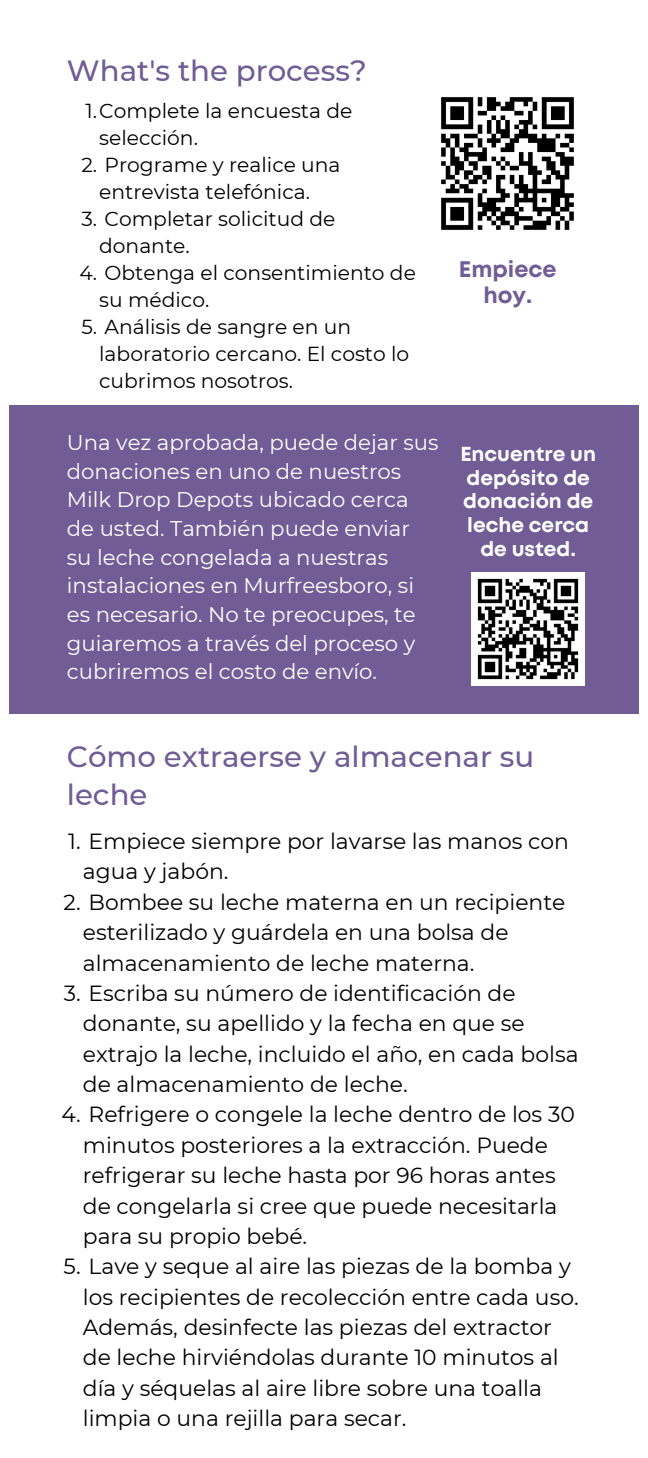
<style>
.page{position:relative;width:648px;height:1458px;background:#fff}
.page>*{position:absolute;margin:0;border:0;box-sizing:border-box;transform-origin:0 0}
.t1{font:500 29.25px/38.7px "Montserrat";color:#715c96}
.t2{font:700 22.5px/25.4px "Mont";color:#715c96;text-align:center}
.t3{font:21.82px/30.4px "Montserrat";color:#000}
.t4{font:21.15px/28.8px "Montserrat";color:#fff}
.t5{font:20.25px/27px "Montserrat";color:#000}
.t6{font:700 20.25px/23.6px "Mont";color:#fff;text-align:center}
</style>
<div class="page">
<img style="left:441px;top:97px;width:133px;height:133px">
<div style="left:9px;top:405px;width:629px;height:309px;background:#715c96"></div>
<img style="left:472px;top:572px;width:113px;height:113px">
<h2 class="t1" style="left:67px;top:51px;width:302px">What's the process?</h2>
<p class="t5" style="left:99px;top:98px;width:255px;text-indent:-14px">1.Complete la encuesta de selección.</p>
<p class="t5" style="left:99px;top:152px;width:243px;text-indent:-18px">2. Programe y realice una entrevista telefónica.</p>
<p class="t5" style="left:99px;top:206px;width:238px;text-indent:-18px">3. Completar solicitud de donante.</p>
<p class="t5" style="left:99px;top:260px;width:318px;text-indent:-20px">4. Obtenga el consentimiento de su médico.</p>
<p class="t5" style="left:99px;top:314px;width:312px;text-indent:-18px">5. Análisis de sangre en un laboratorio cercano. El costo lo cubrimos nosotros.</p>
<h2 class="t4" style="left:67px;top:428px;width:373px">Una vez aprobada, puede dejar sus donaciones en uno de nuestros<br>Milk Drop Depots ubicado cerca de usted. También puede enviar su leche congelada a nuestras instalaciones en Murfreesboro, si es necesario. No te preocupes, te guiaremos a través del proceso y cubriremos el costo de envío.</h2>
<h1 class="t2" style="left:459px;top:258px;width:99px">Empiece hoy.</h1>
<p class="t6" style="left:460px;top:444px;width:137px">Encuentre un depósito de donación de leche cerca de usted.</p>
<h3 class="t1" style="left:67px;top:737px;width:469px">Cómo extraerse y almacenar su leche</h3>
<p class="t3" style="left:83px;top:826px;width:488px;text-indent:-15px">1. Empiece siempre por lavarse las manos con agua y jabón.</p>
<p class="t3" style="left:83px;top:887px;width:484px;text-indent:-19px">2. Bombee su leche materna en un recipiente esterilizado y guárdela en una bolsa de almacenamiento de leche materna.</p>
<p class="t3" style="left:83px;top:978px;width:497px;text-indent:-19px">3. Escriba su número de identificación de donante, su apellido y la fecha en que se extrajo la leche, incluido el año, en cada bolsa de almacenamiento de leche.</p>
<p class="t3" style="left:83px;top:1099px;width:494px;text-indent:-21px">4. Refrigere o congele la leche dentro de los 30 minutos posteriores a la extracción. Puede refrigerar su leche hasta por 96 horas antes de congelarla si cree que puede necesitarla para su propio bebé.</p>
<p class="t3" style="left:83px;top:1251px;width:497px;text-indent:-19px">5. Lave y seque al aire las piezas de la bomba y los recipientes de recolección entre cada uso.<br>Además, desinfecte las piezas del extractor de leche hirviéndolas durante 10 minutos al día y séquelas al aire libre sobre una toalla limpia o una rejilla para secar.</p>
</div>
